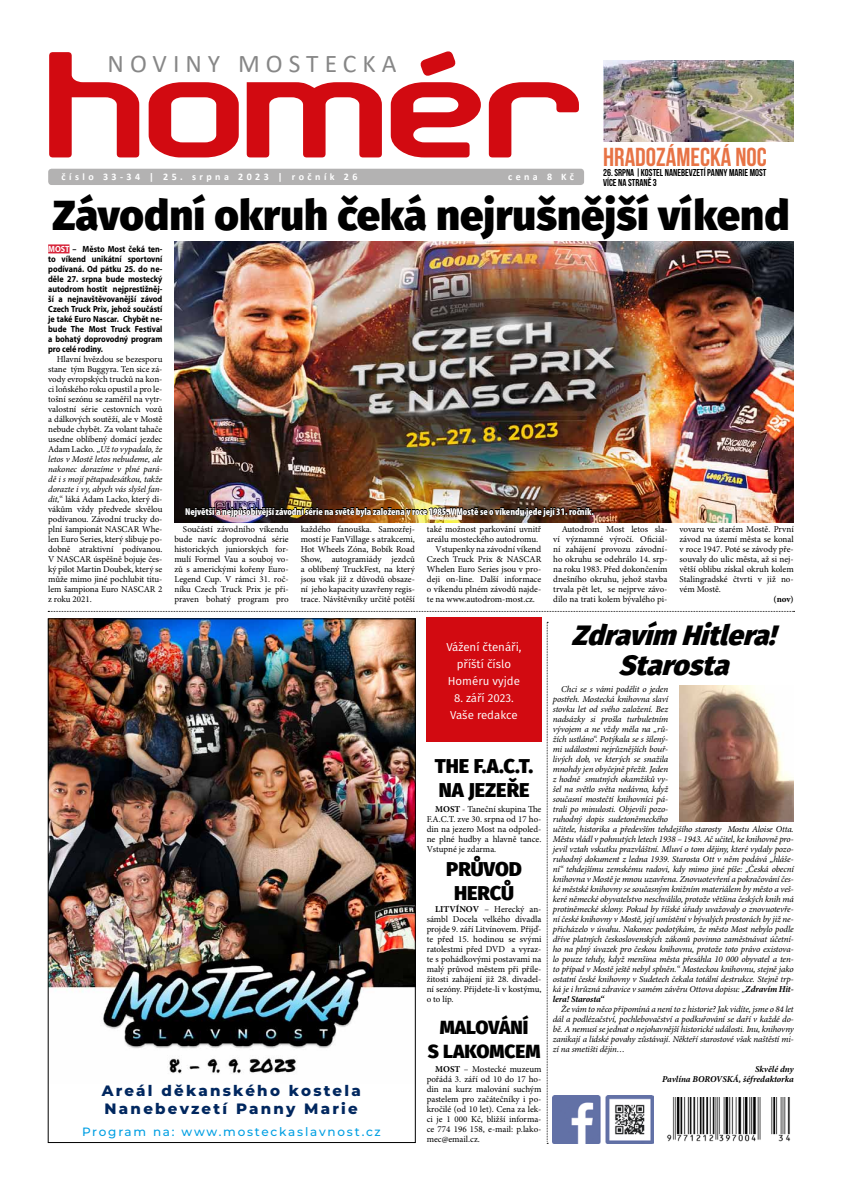
<style>
.page{position:relative;width:842px;height:1191px;background:#fff}
.page>*{position:absolute;margin:0;border:0;box-sizing:border-box;transform-origin:0 0}
.t1{font:800 42px "Fira Sans";color:#000}
.t2{font:italic 800 28px/30px "Fira Sans";color:#000;text-align:center}
.t3{font:26px "Bebas Neue";color:#e77345}
.t4{font:25.5px "Calibri";letter-spacing:.235em;color:#878787}
.t5{font:800 20px/24px "Fira Sans";color:#000}
.t6{font:800 19px/24px "Fira Sans";color:#000;text-align:center}
.t7{font:800 15px/18px "Montserrat";letter-spacing:.15em;color:#00275f}
.t8{font:500 12px "Montserrat";letter-spacing:.15em;color:#009fe3}
.t9{font:11.5px/17.1px "Fira Sans";color:#fff;text-align:center}
.t10{font:900 condensed 10px "Myriad Pro";letter-spacing:-.005em;color:#fff}
.t11{font:10px/10px "Bebas Neue";color:#000}
.t12{font:700 10px "Calibri";letter-spacing:.345em;color:#fff}
.t13{font:9px/10px "Minion Pro";color:#000;text-align:justify}
.t14{font:italic 9px/10px "Minion Pro";letter-spacing:-.015em;color:#000}
.t15{font:700 9px/10px "Myriad Pro";letter-spacing:-.005em;color:#000;text-align:justify;scale:.9 1}
.t16{font:italic 700 9px/10px "Minion Pro";letter-spacing:-.005em;color:#000;text-align:right}
.t17{font:700 9px "Minion Pro";color:#000}
.s1{color:#fff}
.s2{font-style:italic}
.s3{font-weight:700}
</style>
<div class="page">
<div style="left:48px;top:169px;width:536px;height:16px;background:#b3b2b2;border-radius:3px"></div>
<svg style="left:49px;top:51px;width:530px;height:106px"></svg>
<img style="left:667px;top:1097px;width:124px;height:45px">
<img style="left:50px;top:620px;width:364px;height:454px">
<svg style="left:48px;top:611px;width:746px;height:1px"></svg>
<div style="left:426px;top:617px;width:115px;height:125px;background:#d20a11"></div>
<svg style="left:547px;top:622px;width:1px;height:522px"></svg>
<img style="left:553px;top:1095px;width:100px;height:48px">
<div style="left:48px;top:244px;width:22px;height:9px;background:#d7243a"></div>
<img style="left:174px;top:242px;width:620px;height:280px">
<img style="left:185px;top:473px;width:409px;height:50px">
<img style="left:604px;top:60px;width:190px;height:82px">
<img style="left:679px;top:685px;width:115px;height:136px">
<h3 class="t4" style="left:108px;top:45px;width:290px">NOVINY MOSTECKA</h3>
<p class="t12" style="left:62px;top:170px;width:297px">číslo 33-34 | 25. srpna 2023 | ročník 26</p>
<p class="t12" style="left:508px;top:170px;width:68px">cena 8 Kč</p>
<h3 class="t3" style="left:603px;top:142px;width:165px">HRADOZÁMECKÁ NOC</h3>
<p class="t11" style="left:603px;top:167px;width:165px">26. SRPNA |KOSTEL NANEBEVZETÍ PANNY MARIE MOST<br>VÍCE NA STRANĚ 3</p>
<h1 class="t1" style="left:52px;top:177px;width:739px">Závodní okruh čeká nejrušnější víkend</h1>
<p class="t15" style="left:48px;top:244px;width:128px"><span class="s1">MOST</span> – Město Most čeká ten&shy;to víkend unikátní sportovní podívaná. Od pátku 25. do ne&shy;děle 27. srpna bude mostecký autodrom hostit nejprestižněj&shy;ší a nejnavštěvovanější závod Czech Truck Prix, jehož součástí je také Euro Nascar. Chybět ne&shy;bude The Most Truck Festival a bohatý doprovodný program pro celé rodiny.</p>
<p class="t13" style="left:48px;top:354px;width:116px;text-indent:9px">Hlavní hvězdou se bezesporu stane tým Buggyra. Ten sice zá&shy;vody evropských trucků na kon&shy;ci loňského roku opustil a pro le&shy;tošní sezónu se zaměřil na vytr&shy;valostní série cestovních vozů a dálkových soutěží, ale v Mostě nebude chybět. Za volant tahače usedne oblíbený domácí jezdec Adam Lacko. „<span class="s2">Už to vypadalo, že letos v Mostě letos nebudeme, ale nakonec dorazíme v plné pará&shy;dě i s mojí pětapadesátkou, takže dorazte i vy, abych vás slyšel fan&shy;dit,</span>“ láká Adam Lacko, který di&shy;vákům vždy předvede skvělou podívanou. Závodní trucky do&shy;plní šampionát NASCAR Whe&shy;len Euro Series, který slibuje po&shy;dobně atraktivní podívanou.<br>V NASCAR úspěšně bojuje čes&shy;ký pilot Martin Doubek, který se může mimo jiné pochlubit titu&shy;lem šampiona Euro NASCAR 2 z roku 2021.</p>
<p class="t10" style="left:185px;top:505px;width:410px">Největší a nejpůsobivější závodní série na světě byla založena v roce 1985. V Mostě se o víkendu jede její 31. ročník.</p>
<p class="t13" style="left:174px;top:524px;width:116px;text-indent:9px">Součástí závodního víkendu bude navíc doprovodná série historických juniorských for&shy;mulí Formel Vau a souboj vo&shy;zů s americkými kořeny Euro-Legend Cup. V rámci 31. roč&shy;níku Czech Truck Prix je při&shy;praven bohatý program pro</p>
<p class="t13" style="left:301px;top:524px;width:116px">každého fanouška. Samozřej&shy;mostí je FanVillage s atrakcemi, Hot Wheels Zóna, Bobík Road Show, autogramiády jezdců a oblíbený TruckFest, na který jsou však již z důvodů obsaze&shy;ní jeho kapacity uzavřeny regis&shy;trace. Návštěvníky určitě potěší</p>
<p class="t13" style="left:427px;top:524px;width:116px">také možnost parkování uvnitř</p>
<p class="t13" style="left:427px;top:534px;width:113px">areálu mosteckého autodromu.</p>
<p class="t13" style="left:435px;top:544px;width:107px">Vstupenky na závodní víkend</p>
<p class="t13" style="left:427px;top:554px;width:116px">Czech Truck Prix &amp; NASCAR</p>
<p class="t13" style="left:427px;top:564px;width:116px">Whelen Euro Series jsou v pro-</p>
<p class="t13" style="left:427px;top:574px;width:116px">deji on-line. Další informace</p>
<p class="t13" style="left:427px;top:584px;width:116px">o víkendu plném závodů najde-</p>
<p class="t13" style="left:427px;top:594px;width:110px">te na www.autodrom-most.cz.</p>
<p class="t13" style="left:553px;top:524px;width:116px;text-indent:9px">Autodrom Most letos sla&shy;ví významné výročí. Oficiál&shy;ní zahájení provozu závodní&shy;ho okruhu se odehrálo 14. srp&shy;na roku 1983. Před dokončením dnešního okruhu, jehož stavba trvala pět let, se nejprve závo&shy;dilo na trati kolem bývalého pi-</p>
<p class="t13" style="left:679px;top:524px;width:116px">vovaru ve starém Mostě. První závod na území města se konal v roce 1947. Poté se závody pře&shy;souvaly do ulic města, až si nej&shy;větší oblibu získal okruh kolem Stalingradské čtvrti v již no&shy;vém Mostě.</p>
<p class="t17" style="left:773px;top:593px;width:22px">(nov)</p>
<h3 class="t7" style="left:102px;top:1081px;width:261px">Areál děkanského kostela<br>Nanebevzetí Panny Marie</h3>
<h3 class="t8" style="left:82px;top:1123px;width:300px">Program na: www.mosteckaslavnost.cz</h3>
<p class="t9" style="left:446px;top:638px;width:77px">Vážení čtenáři, příští číslo<br>Homéru vyjde</p>
<p class="t9" style="left:450px;top:689px;width:69px">8. září 2023.<br>Vaše redakce</p>
<h3 class="t5" style="left:435px;top:752px;width:100px">THE F.A.C.T. na JEZEŘE</h3>
<p class="t13" style="left:427px;top:804px;width:116px;text-indent:9px"><span class="s3">MOST</span> - Taneční skupina The F.A.C.T. zve 30. srpna od 17 ho&shy;din na jezero Most na odpoled&shy;ne plné hudby a hlavně tance.<br>Vstupné je zdarma.</p>
<h3 class="t5" style="left:446px;top:855px;width:77px;text-align:center">PRŮVOD<br>HERCŮ</h3>
<p class="t13" style="left:427px;top:904px;width:116px;text-indent:9px"><span class="s3">LITVÍNOV</span> – Herecký an&shy;sámbl Docela velkého divadla projde 9. září Litvínovem. Přijď&shy;te před 15. hodinou se svými ratolestmi před DVD a vyraz&shy;te s pohádkovými postavami na malý průvod městem při příle&shy;žitosti zahájení již 28. divadel&shy;ní sezóny. Přijdete-li v kostýmu, o to líp.</p>
<h3 class="t6" style="left:428px;top:1013px;width:114px">MALOVÁNÍ<br>S LAKOMCEM</h3>
<p class="t13" style="left:427px;top:1064px;width:116px;text-indent:9px"><span class="s3">MOST</span> – Mostecké muzeum pořádá 3. září od 10 do 17 ho&shy;din na kurz malování suchým pastelem pro začátečníky i po&shy;kročilé (od 10 let). Cena za lek&shy;ci je 1 000 Kč, bližší informa&shy;ce 774 196 158, e-mail: p.lako&shy;mec@email.cz.</p>
<h2 class="t2" style="left:572px;top:617px;width:217px">Zdravím Hitlera!<br>Starosta</h2>
<p class="t14" style="left:553px;top:684px;width:243px;text-indent:9px">Chci se s vámi podělit o jeden<br>postřeh. Mostecká knihovna slaví<br>stovku let od svého založení. Bez<br>nadsázky si prošla turbuletním<br>vývojem a ne vždy měla na „rů-<br>žích ustláno“. Potýkala se s šílený-<br>mi událostmi nejrůznějších bouř-<br>livých dob, ve kterých se snažila<br>mnohdy jen obyčejně přežít. Jeden<br>z hodně smutných okamžiků vy-<br>šel na světlo světa nedávno, když<br>současní mostečtí knihovníci pá-<br>trali po minulosti. Objevili pozo-<br>ruhodný dopis sudetoněmeckého<br>učitele, historika a především tehdejšího starosty Mostu Aloise Otta.<br>Městu vládl v pohnutých letech 1938 – 1943. Ač učitel, ke knihovně pro&shy;jevil vztah vskutku prazvláštní. Mluví o tom dějiny, které vydaly pozo&shy;ruhodný dokument z ledna 1939. Starosta Ott v něm podává „hláše&shy;ní“ tehdejšímu zemskému radovi, kdy mimo jiné píše: „Česká obecní knihovna v Mostě je mnou uzavřena. Znovuotevření a pokračování čes&shy;ké městské knihovny se současným knižním materiálem by město a veš&shy;keré německé obyvatelstvo neschválilo, protože většina českých knih má protiněmecké sklony. Pokud by říšské úřady uvažovaly o znovuotevře&shy;ní české knihovny v Mostě, její umístění v bývalých prostorách by již ne&shy;přicházelo v úvahu. Nakonec podotýkám, že město Most nebylo podle dříve platných československých zákonů povinno zaměstnávat účetní&shy;ho na plný úvazek pro českou knihovnu, protože toto právo existova&shy;lo pouze tehdy, když menšina města přesáhla 10 000 obyvatel a ten&shy;to případ v Mostě ještě nebyl splněn.“ Mosteckou knihovnu, stejně jako ostatní české knihovny v Sudetech čekala totální destrukce. Stejně trp&shy;ká je i hrůzná zdravice v samém závěru Ottova dopisu: „<span class="s3">Zdravím Hit&shy;lera! Starosta“</span></p>
<p class="t14" style="left:553px;top:1004px;width:242px;text-align:justify;text-indent:9px">Že vám to něco připomíná a není to z historie? Jak vidíte, jsme o 84 let dál a podlézačství, pochlebovačství a podkuřování se daří v každé do&shy;bě. A nemusí se jednat o nejohavnější historické události. Inu, knihovny zanikají a lidské povahy zůstávají. Někteří starostové však naštěstí mi&shy;zí na smetišti dějin…</p>
<p class="t16" style="left:662px;top:1064px;width:133px">Skvělé dny<br>Pavlína BOROVSKÁ, šéfredaktorka</p>
</div>
